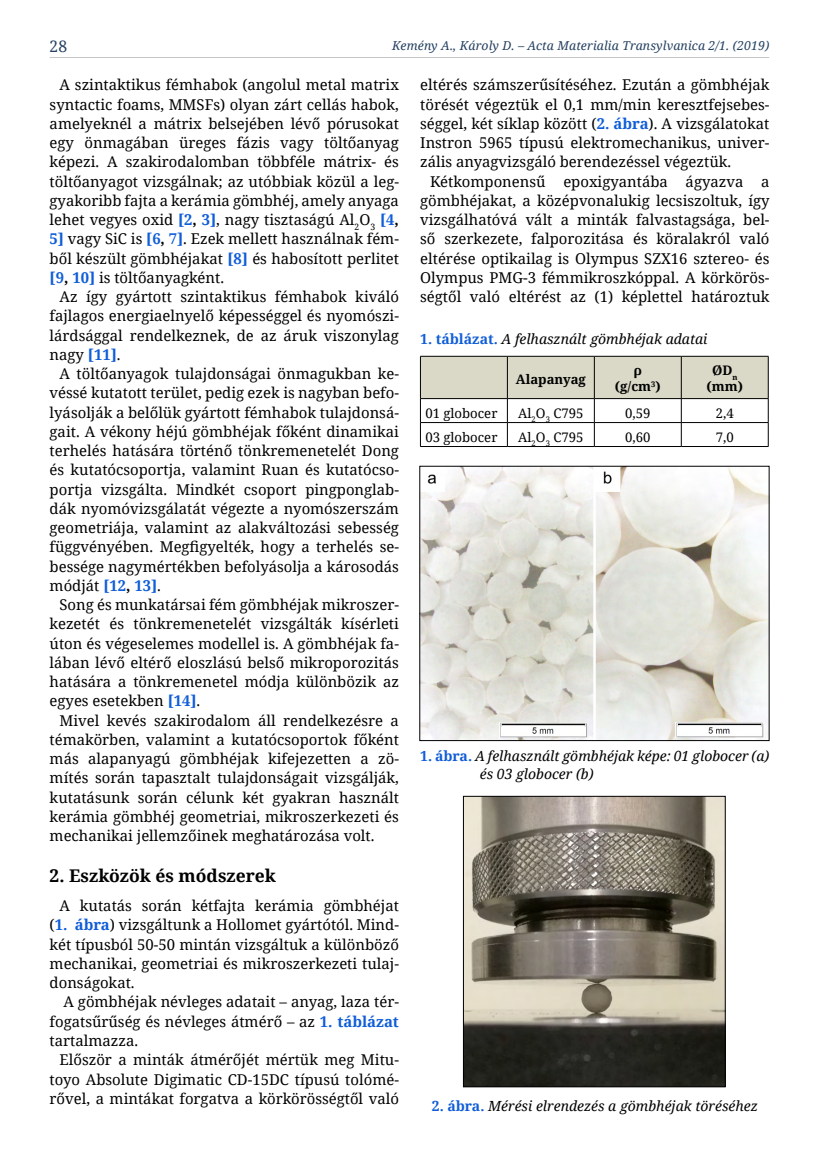
<style>
.page{position:relative;width:819px;height:1161px;background:#fff}
.page>*{position:absolute;margin:0;border:0;box-sizing:border-box;transform-origin:0 0}
.t1{font:700 17.5px "Noto Serif";color:#000}
.t2{font:15.75px "Noto Serif";color:#244061}
.t3{font:14.88px/19.2px "Noto Serif";color:#000;text-align:justify}
.t4{font:italic 14px/17.5px "Noto Serif";color:#000}
.t5{font:13.12px "Noto Serif";color:#000}
.t6{font:700 13.12px/15.8px "Noto Serif";color:#000;text-align:center}
.t7{font:italic 12.25px "Noto Serif";letter-spacing:.01em;color:#244061}
.s1{font-weight:700;color:#0f5dd8}
.s2{font-weight:700}
.s3{font-weight:700;font-style:normal;color:#0f5dd8}
</style>
<div class="page">
<hr style="left:50px;top:57px;width:719px;height:1px;background:#c6c6c6">
<img style="left:421px;top:468px;width:346px;height:271px">
<svg style="left:420px;top:356px;width:349px;height:90px"></svg>
<hr style="left:420px;top:446px;width:87px;height:1px;background:#000">
<hr style="left:507px;top:446px;width:87px;height:1px;background:#000">
<hr style="left:594px;top:446px;width:87px;height:1px;background:#000">
<hr style="left:681px;top:446px;width:87px;height:1px;background:#000">
<img style="left:465px;top:798px;width:258px;height:287px">
<div style="left:463px;top:796px;width:262px;height:291px;border:1px solid #000"></div>
<p class="t2" style="left:50px;top:35px;width:19px">28</p>
<p class="t7" style="left:392px;top:37px;width:378px">Kemény A., Károly D. – Acta Materialia Transylvanica 2/1. (2019)</p>
<p class="t3" style="left:50px;top:75px;width:351px;text-indent:10px">A szintaktikus fémhabok (angolul metal matrix syntactic foams, MMSFs) olyan zárt cellás habok, amelyeknél a mátrix belsejében lévő pórusokat egy önmagában üreges fázis vagy töltőanyag képezi. A szakirodalomban többféle mátrix- és töltőanyagot vizsgálnak; az utóbbiak közül a leg&shy;gyakoribb fajta a kerámia gömbhéj, amely anyaga lehet vegyes oxid <span class="s1">[2</span><span class="s2">,</span> <span class="s1">3]</span>, nagy tisztaságú Al<sub>2</sub>O<sub>3</sub> <span class="s1">[4</span><span class="s2">, </span><span class="s1">5]</span> vagy SiC is <span class="s1">[6</span><span class="s2">,</span> <span class="s1">7]</span>. Ezek mellett használnak fém&shy;ből készült gömbhéjakat <span class="s1">[8]</span> és habosított perlitet <span class="s1">[9</span><span class="s2">,</span> <span class="s1">10]</span> is töltőanyagként.</p>
<p class="t3" style="left:50px;top:286px;width:351px;text-indent:10px">Az így gyártott szintaktikus fémhabok kiváló fajlagos energiaelnyelő képességgel és nyomószi&shy;lárdsággal rendelkeznek, de az áruk viszonylag nagy <span class="s1">[11]</span>.</p>
<p class="t3" style="left:50px;top:363px;width:351px;text-indent:10px">A töltőanyagok tulajdonságai önmagukban ke&shy;véssé kutatott terület, pedig ezek is nagyban befo&shy;lyásolják a belőlük gyártott fémhabok tulajdonsá&shy;gait. A vékony héjú gömbhéjak főként dinamikai terhelés hatására történő tönkremenetelét Dong és kutatócsoportja, valamint Ruan és kutatócso&shy;portja vizsgálta. Mindkét csoport pingponglab&shy;dák nyomóvizsgálatát végezte a nyomószerszám geometriája, valamint az alakváltozási sebesség függvényében. Megfigyelték, hogy a terhelés se&shy;bessége nagymértékben befolyásolja a károsodás módját <span class="s1">[12</span><span class="s2">,</span> <span class="s1">13]</span>.</p>
<p class="t3" style="left:50px;top:594px;width:351px;text-indent:10px">Song és munkatársai fém gömbhéjak mikroszer&shy;kezetét és tönkremenetelét vizsgálták kísérleti úton és végeselemes modellel is. A gömbhéjak fa&shy;lában lévő eltérő eloszlású belső mikroporozitás hatására a tönkremenetel módja különbözik az egyes esetekben <span class="s1">[14]</span>.</p>
<p class="t3" style="left:50px;top:710px;width:351px;text-indent:10px">Mivel kevés szakirodalom áll rendelkezésre a témakörben, valamint a kutatócsoportok főként más alapanyagú gömbhéjak kifejezetten a zö&shy;mítés során tapasztalt tulajdonságait vizsgálják, kutatásunk során célunk két gyakran használt kerámia gömbhéj geometriai, mikroszerkezeti és mechanikai jellemzőinek meghatározása volt.</p>
<p class="t1" style="left:50px;top:863px;width:228px">2. Eszközök és módszerek</p>
<p class="t3" style="left:50px;top:896px;width:351px;text-indent:10px">A kutatás során kétfajta kerámia gömbhéjat (<span class="s1">1. ábra</span>) vizsgáltunk a Hollomet gyártótól. Mind&shy;két típusból 50-50 mintán vizsgáltuk a különböző mechanikai, geometriai és mikroszerkezeti tulaj&shy;donságokat.</p>
<p class="t3" style="left:50px;top:992px;width:351px;text-indent:14px">A gömbhéjak névleges adatait – anyag, laza tér&shy;fogatsűrűség és névleges átmérő – az <span class="s1">1. táblázat </span>tartalmazza.</p>
<p class="t3" style="left:50px;top:1049px;width:351px;text-indent:10px">Először a minták átmérőjét mértük meg Mitu&shy;toyo Absolute Digimatic CD-15DC típusú tolómé&shy;rővel, a mintákat forgatva a körkörösségtől való</p>
<p class="t3" style="left:420px;top:75px;width:351px">eltérés számszerűsítéséhez. Ezután a gömbhéjak törését végeztük el 0,1 mm/min keresztfejsebes&shy;séggel, két síklap között (<span class="s1">2. ábra</span>). A vizsgálatokat Instron 5965 típusú elektromechanikus, univer&shy;zális anyagvizsgáló berendezéssel végeztük.</p>
<p class="t3" style="left:420px;top:171px;width:351px;text-indent:10px">Kétkomponensű epoxigyantába ágyazva a gömbhéjakat, a középvonalukig lecsiszoltuk, így vizsgálhatóvá vált a minták falvastagsága, bel&shy;ső szerkezete, falporozitása és köralakról való eltérése optikailag is Olympus SZX16 sztereo- és Olympus PMG-3 fémmikroszkóppal. A körkörös&shy;ségtől való eltérést az (1) képlettel határoztuk</p>
<p class="t4" style="left:420px;top:330px;width:289px"><span class="s3">1. táblázat.</span> A felhasznált gömbhéjak adatai</p>
<p class="t6" style="left:516px;top:371px;width:71px">Alapanyag</p>
<p class="t6" style="left:615px;top:362px;width:47px">ρ (g/cm<sup>3</sup>)</p>
<p class="t6" style="left:706px;top:362px;width:38px">ØD<sub>n </sub>(mm)</p>
<p class="t5" style="left:425px;top:404px;width:74px">01 globocer</p>
<p class="t5" style="left:518px;top:404px;width:67px">Al<sub>2</sub>O<sub>3</sub> C795</p>
<p class="t5" style="left:625px;top:404px;width:27px">0,59</p>
<p class="t5" style="left:715px;top:404px;width:19px">2,4</p>
<p class="t5" style="left:425px;top:428px;width:74px">03 globocer</p>
<p class="t5" style="left:518px;top:428px;width:67px">Al<sub>2</sub>O<sub>3</sub> C795</p>
<p class="t5" style="left:625px;top:428px;width:27px">0,60</p>
<p class="t5" style="left:715px;top:428px;width:19px">7,0</p>
<p class="t4" style="left:479px;top:747px;width:291px;text-indent:-60px"><span class="s3">1. ábra.</span> A felhasznált gömbhéjak képe: 01 globocer (a) és 03 globocer (b)</p>
<p class="t4" style="left:432px;top:1097px;width:327px"><span class="s3">2. ábra.</span> Mérési elrendezés a gömbhéjak töréséhez</p>
</div>
